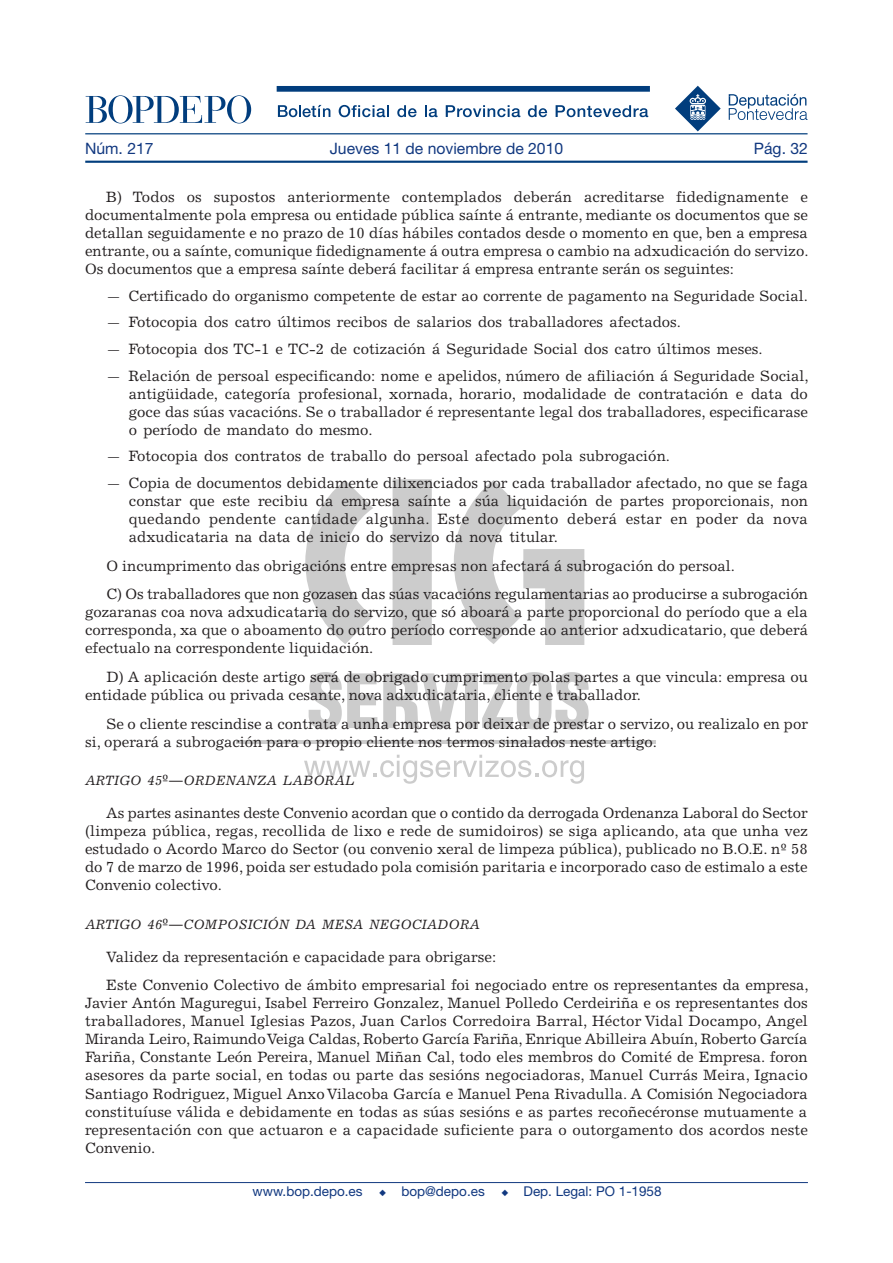
<style>
.page{position:relative;width:893px;height:1263px;background:#fff}
.page>*{position:absolute;margin:0;border:0;box-sizing:border-box;transform-origin:0 0}
.t1{font:15.75px "Helvetica Neue LT Std";color:#113880}
.t2{font:15px/18px "Excelsior LT Std";color:#231f20;text-align:justify}
.t3{font:italic 13.5px "Excelsior LT Std";color:#231f20}
.t4{font:13.5px "Helvetica Neue LT Std";color:#113880}
.s1{font-family:"Cambria";font-style:normal;font-size:15px}
.s2{font-family:"Cambria"}
</style>
<div class="page">
<svg style="left:305px;top:479px;width:279px;height:166px"></svg>
<hr style="left:236px;top:740px;width:420px;height:4px;background:#ccc">
<svg style="left:304px;top:755px;width:280px;height:29px"></svg>
<svg style="left:309px;top:672px;width:68px;height:57px"></svg>
<svg style="left:383px;top:673px;width:77px;height:55px"></svg>
<div style="left:465px;top:673px;width:13px;height:55px;background:#ccc"></div>
<svg style="left:482px;top:672px;width:107px;height:57px"></svg>
<hr style="left:85px;top:1182px;width:723px;height:1px;background:#113880">
<svg style="left:278px;top:105px;width:52px;height:12px"></svg>
<svg style="left:339px;top:105px;width:50px;height:12px"></svg>
<svg style="left:397px;top:105px;width:20px;height:12px"></svg>
<svg style="left:425px;top:105px;width:13px;height:12px"></svg>
<svg style="left:446px;top:105px;width:74px;height:12px"></svg>
<svg style="left:528px;top:105px;width:19px;height:12px"></svg>
<svg style="left:556px;top:105px;width:92px;height:12px"></svg>
<hr style="left:85px;top:133px;width:722px;height:1px;background:#013d7d">
<svg style="left:86px;top:95px;width:165px;height:28px"></svg>
<hr style="left:85px;top:161px;width:722px;height:2px;background:#013d7d">
<svg style="left:675px;top:86px;width:46px;height:45px"></svg>
<svg style="left:729px;top:94px;width:78px;height:26px"></svg>
<div style="left:277px;top:86px;width:373px;height:6px;background:#013d7d"></div>
<p class="t1" style="left:85px;top:143px;width:70px">Núm. 217</p>
<p class="t1" style="left:330px;top:143px;width:235px">Jueves 11 de noviembre de 2010</p>
<p class="t1" style="left:754px;top:143px;width:55px">Pág. 32</p>
<p class="t2" style="left:85px;top:189px;width:725px;text-indent:21px">B) Todos os supostos anteriormente contemplados deberán acreditarse fidedignamente e documentalmente pola empresa ou entidade pública saínte á entrante, mediante os documentos que se detallan seguidamente e no prazo de 10 días hábiles contados desde o momento en que, ben a empresa entrante, ou a saínte, comunique fidedignamente á outra empresa o cambio na adxudicación do servizo.<br>Os documentos que a empresa saínte deberá facilitar á empresa entrante serán os seguintes:</p>
<p class="t2" style="left:106px;top:288px;width:703px">— Certificado do organismo competente de estar ao corrente de pagamento na Seguridade Social.</p>
<p class="t2" style="left:106px;top:315px;width:576px">— Fotocopia dos catro últimos recibos de salarios dos traballadores afectados.</p>
<p class="t2" style="left:106px;top:341px;width:658px">— Fotocopia dos TC-1 e TC-2 de cotización á Seguridade Social dos catro últimos meses.</p>
<p class="t2" style="left:129px;top:368px;width:681px;text-indent:-23px">— Relación de persoal especificando: nome e apelidos, número de afiliación á Seguridade Social, antigüidade, categoría profesional, xornada, horario, modalidade de contratación e data do goce das súas vacacións. Se o traballador é representante legal dos traballadores, especificarase o período de mandato do mesmo.</p>
<p class="t2" style="left:106px;top:448px;width:565px">— Fotocopia dos contratos de traballo do persoal afectado pola subrogación.</p>
<p class="t2" style="left:129px;top:475px;width:681px;text-indent:-23px">— Copia de documentos debidamente dilixenciados por cada traballador afectado, no que se faga constar que este recibiu da empresa saínte a súa liquidación de partes proporcionais, non quedando pendente cantidade algunha. Este documento deberá estar en poder da nova adxudicataria na data de inicio do servizo da nova titular.</p>
<p class="t2" style="left:106px;top:552px;width:703px;line-height:28.7px">O incumprimento das obrigacións entre empresas non afectará á subrogación do persoal.<br>C) Os traballadores que non gozasen das súas vacacións regulamentarias ao producirse a subrogación</p>
<p class="t2" style="left:85px;top:604px;width:724px">gozaranas coa nova adxudicataria do servizo, que só aboará a parte proporcional do período que a ela corresponda, xa que o aboamento do outro período corresponde ao anterior adxudicatario, que deberá efectualo na correspondente liquidación.</p>
<p class="t2" style="left:85px;top:669px;width:724px;text-indent:21px">D) A aplicación deste artigo será de obrigado cumprimento polas partes a que vincula: empresa ou entidade pública ou privada cesante, nova adxudicataria, cliente e traballador.</p>
<p class="t2" style="left:85px;top:716px;width:724px;text-indent:21px">Se o cliente rescindise a contrata a unha empresa por deixar de prestar o servizo, ou realizalo en por si, operará a subrogación para o propio cliente nos termos sinalados neste artigo.</p>
<p class="t3" style="left:85px;top:775px;width:271px">ARTIGO 45<span class="s1">º—</span>ORDENANZA LABORAL</p>
<p class="t2" style="left:85px;top:805px;width:724px;text-indent:21px">As partes asinantes deste Convenio acordan que o contido da derrogada Ordenanza Laboral do Sector (limpeza pública, regas, recollida de lixo e rede de sumidoiros) se siga aplicando, ata que unha vez estudado o Acordo Marco do Sector (ou convenio xeral de limpeza pública), publicado no B.O.E. n<span class="s2">º</span> 58 do 7 de marzo de 1996, poida ser estudado pola comisión paritaria e incorporado caso de estimalo a este Convenio colectivo.</p>
<p class="t3" style="left:85px;top:919px;width:396px">ARTIGO 46<span class="s1">º—</span>COMPOSICIÓN DA MESA NEGOCIADORA</p>
<p class="t2" style="left:106px;top:944px;width:704px;line-height:28.7px">Validez da representación e capacidade para obrigarse:<br>Este Convenio Colectivo de ámbito empresarial foi negociado entre os representantes da empresa,</p>
<p class="t2" style="left:85px;top:996px;width:724px">Javier Antón Maguregui, Isabel Ferreiro Gonzalez, Manuel Polledo Cerdeiriña e os representantes dos traballadores, Manuel Iglesias Pazos, Juan Carlos Corredoira Barral, Héctor Vidal Docampo, Angel Miranda Leiro, Raimundo Veiga Caldas, Roberto García Fariña, Enrique Abilleira Abuín, Roberto García Fariña, Constante León Pereira, Manuel Miñan Cal, todo eles membros do Comité de Empresa. foron asesores da parte social, en todas ou parte das sesións negociadoras, Manuel Currás Meira, Ignacio Santiago Rodriguez, Miguel Anxo Vilacoba García e Manuel Pena Rivadulla. A Comisión Negociadora constituíuse válida e debidamente en todas as súas sesións e as partes recoñecéronse mutuamente a representación con que actuaron e a capacidade suficiente para o outorgamento dos acordos neste Convenio.</p>
<p class="t4" style="left:253px;top:1186px;width:410px">www.bop.depo.es ◆ bop@depo.es ◆ Dep. Legal: PO 1-1958</p>
</div>
